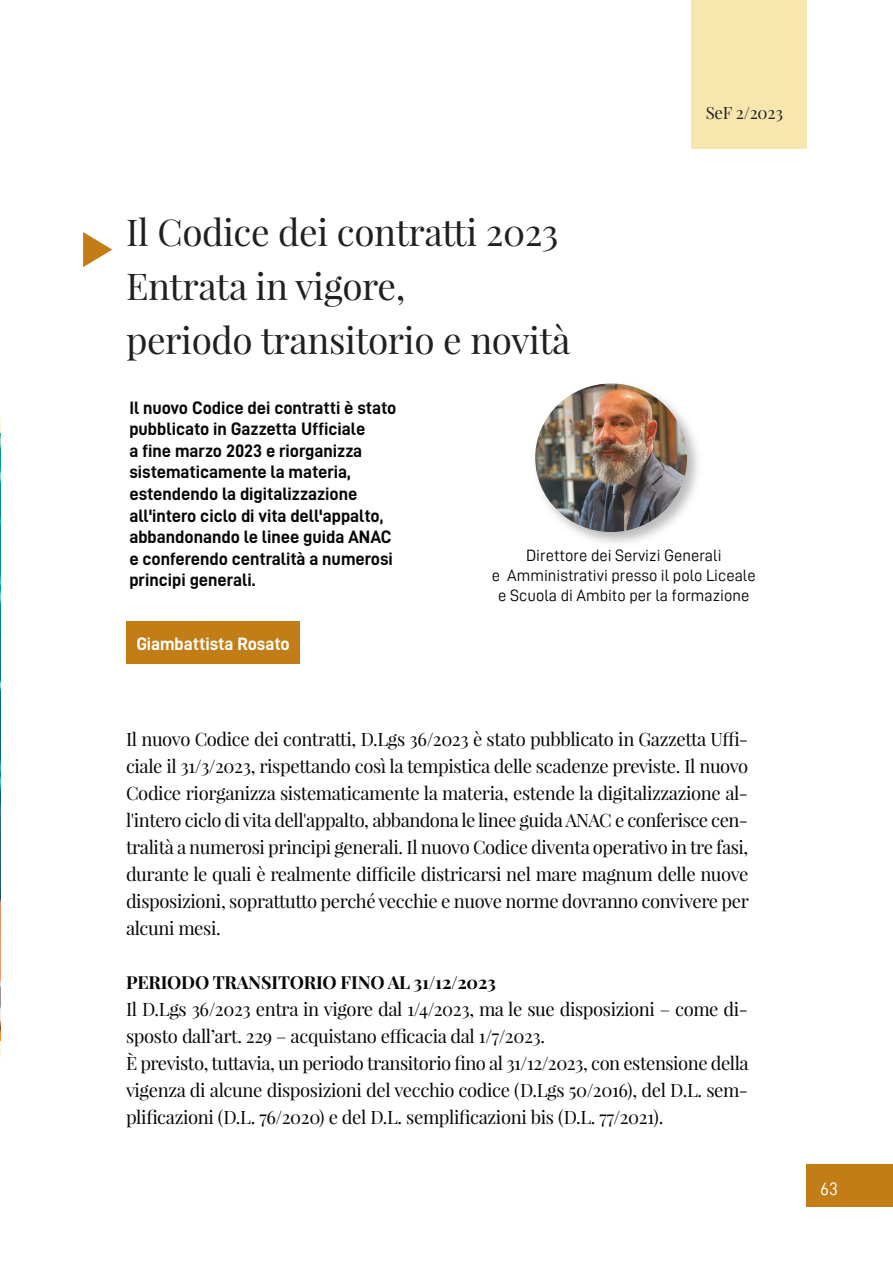
<style>
.page{position:relative;width:893px;height:1263px;background:#fff}
.page>*{position:absolute;margin:0;border:0;box-sizing:border-box;transform-origin:0 0}
.t1{font:36px "Playfair Display";letter-spacing:-.01em;color:#231f20}
.t2{font:18px/27px "Playfair Display";letter-spacing:-.02em;color:#080505;text-align:justify}
.t3{font:18px/21.6px "D DIN Bold";color:#080505}
.t4{font:700 18px "Playfair Display";letter-spacing:-.01em;color:#080505}
.t5{font:18px "D DIN Bold";color:#fff}
.t6{font:18px "D DIN";color:#fff}
.t7{font:16.5px/19.8px "D DIN";color:#080505;text-align:center}
.t8{font:16.5px "Playfair Display";letter-spacing:-.015em;color:#231f20}
</style>
<div class="page">
<div style="left:807px;top:1165px;width:86px;height:42px;background:#c27d16"></div>
<img style="left:535px;top:387px;width:163px;height:156px">
<img style="left:535px;top:383px;width:152px;height:149px;border-radius:50%">
<svg style="left:83px;top:232px;width:29px;height:35px"></svg>
<div style="left:126px;top:621px;width:174px;height:42px;background:#c27d16"></div>
<div style="left:691px;top:0;width:116px;height:148px;background:#f7e6ae"></div>
<img style="left:0;top:451px;width:1px;height:572px">
<hr style="left:0;top:417px;width:1px;height:34px;background:#eab610;opacity:.15">
<hr style="left:0;top:1023px;width:1px;height:34px;background:#eab610;opacity:.15">
<p class="t1" style="left:126px;top:217px;width:434px">Il Codice dei contratti 2023</p>
<p class="t1" style="left:126px;top:271px;width:281px">Entrata in vigore,</p>
<p class="t1" style="left:126px;top:325px;width:446px">periodo transitorio e novità</p>
<p class="t8" style="left:706px;top:106px;width:79px">SeF 2/2023</p>
<p class="t3" style="left:129px;top:398px;width:268px">Il nuovo Codice dei contratti è stato pubblicato in Gazzetta Ufficiale<br>a fine marzo 2023 e riorganizza sistematicamente la materia, estendendo la digitalizzazione all'intero ciclo di vita dell'appalto, abbandonando le linee guida ANAC e conferendo centralità a numerosi principi generali.</p>
<p class="t5" style="left:136px;top:638px;width:155px">Giambattista Rosato</p>
<p class="t7" style="left:492px;top:546px;width:265px">Direttore dei Servizi Generali<br>e Amministrativi presso il polo Liceale e Scuola di Ambito per la formazione</p>
<p class="t2" style="left:126px;top:727px;width:624px">Il nuovo Codice dei contratti, D.Lgs 36/2023 è stato pubblicato in Gazzetta Uffi&shy;ciale il 31/3/2023, rispettando così la tempistica delle scadenze previste. Il nuovo Codice riorganizza sistematicamente la materia, estende la digitalizzazione al&shy;l'intero ciclo di vita dell'appalto, abbandona le linee guida ANAC e conferisce cen&shy;tralità a numerosi principi generali. Il nuovo Codice diventa operativo in tre fasi, durante le quali è realmente difficile districarsi nel mare magnum delle nuove disposizioni, soprattutto perché vecchie e nuove norme dovranno convivere per alcuni mesi.</p>
<p class="t4" style="left:126px;top:970px;width:372px">PERIODO TRANSITORIO FINO AL 31/12/2023</p>
<p class="t2" style="left:126px;top:997px;width:624px">Il D.Lgs 36/2023 entra in vigore dal 1/4/2023, ma le sue disposizioni – come di&shy;sposto dall’art. 229 – acquistano efficacia dal 1/7/2023.</p>
<p class="t2" style="left:126px;top:1051px;width:624px">È previsto, tuttavia, un periodo transitorio fino al 31/12/2023, con estensione della vigenza di alcune disposizioni del vecchio codice (D.Lgs 50/2016), del D.L. sem&shy;plificazioni (D.L. 76/2020) e del D.L. semplificazioni bis (D.L. 77/2021).</p>
<p class="t6" style="left:820px;top:1180px;width:19px">63</p>
</div>
